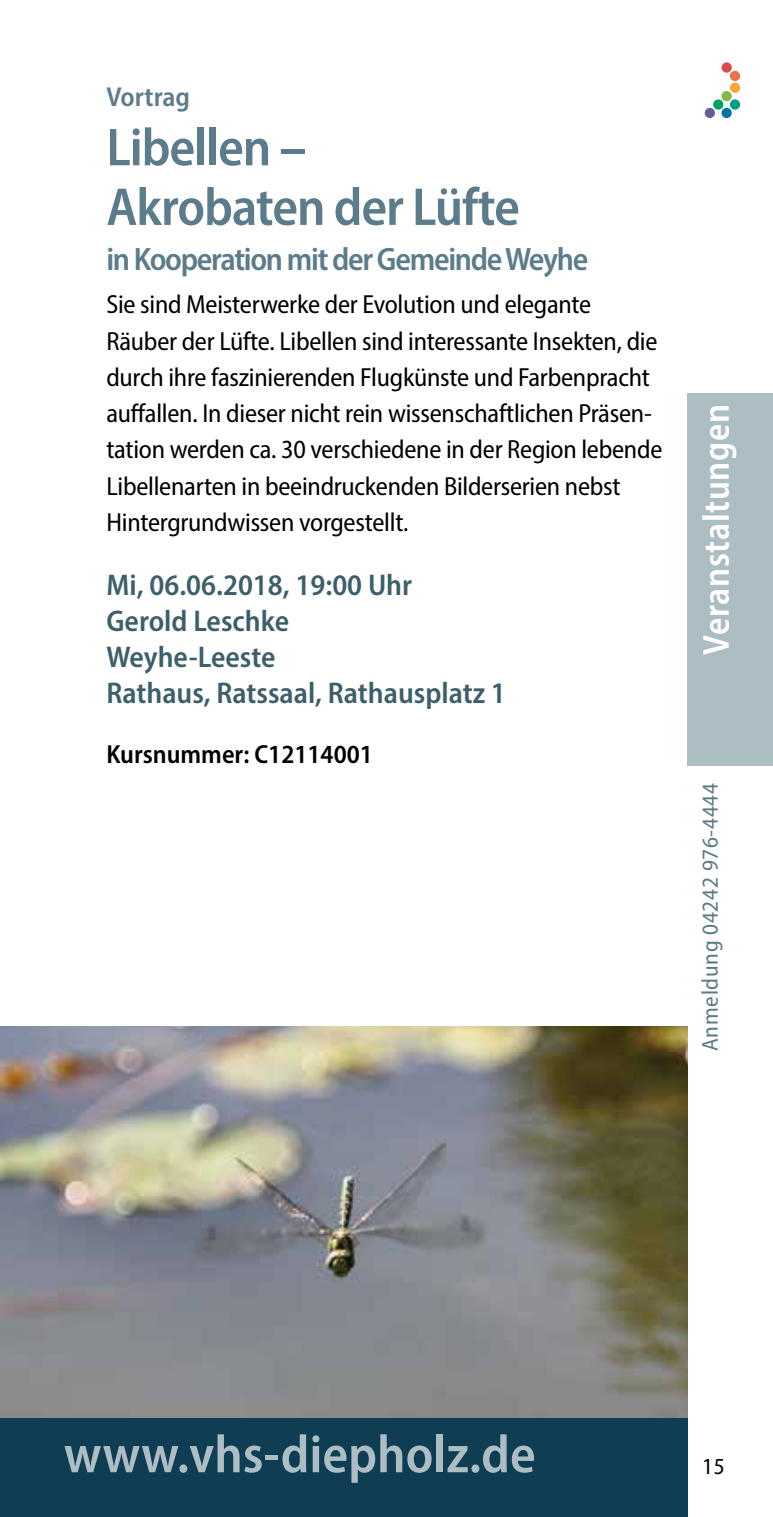
<style>
.page{position:relative;width:773px;height:1517px;background:#fff}
.page>*{position:absolute;margin:0;border:0;box-sizing:border-box;transform-origin:0 0}
.t1{font:600 semi-condensed 53.75px/59.5px "Myriad Pro";letter-spacing:-.02em;color:#5c7c8b}
.t2{font:600 semi-condensed 53.75px "Myriad Pro";color:#adbdc4}
.t3{font:600 semi-condensed 37.5px "Myriad Pro";letter-spacing:.02em;color:#fff;scale:.96 1}
.t4{font:600 semi-condensed 32.5px "Myriad Pro";letter-spacing:-.04em;color:#5c7c8b}
.t5{font:600 semi-condensed 30px/36px "Myriad Pro";color:#3d5e6b}
.t6{font:600 semi-condensed 27.5px "Myriad Pro";color:#5c7c8b}
.t7{font:semi-condensed 26.25px/36.2px "Myriad Pro";letter-spacing:-.01em;color:#000}
.t8{font:600 semi-condensed 26.25px "Myriad Pro";color:#000}
.t9{font:semi-condensed 23px "Myriad Pro";letter-spacing:.03em;color:#5b7983}
.t10{font:semi-condensed 23px "Myriad Pro";color:#000}
</style>
<div class="page">
<div style="left:687px;top:393px;width:85px;height:372px;background:#adbdc4"></div>
<div style="left:721px;top:62px;width:10px;height:11px;background:#d94b4c;border-radius:50%"></div>
<div style="left:729px;top:71px;width:11px;height:10px;background:#ea7243;border-radius:50%"></div>
<div style="left:729px;top:83px;width:11px;height:10px;background:#f6a837;border-radius:50%"></div>
<div style="left:721px;top:91px;width:10px;height:10px;background:#88b749;border-radius:50%"></div>
<div style="left:713px;top:99px;width:10px;height:11px;background:#00a360;border-radius:50%"></div>
<svg style="left:729px;top:99px;width:11px;height:11px"></svg>
<div style="left:721px;top:108px;width:10px;height:10px;background:#0073a8;border-radius:50%"></div>
<div style="left:704px;top:108px;width:10px;height:10px;background:#6a5c9c;border-radius:50%"></div>
<div style="left:0;top:1417px;width:687px;height:100px;background:#0f3e54"></div>
<img style="left:0;top:1026px;width:687px;height:391px">
<p class="t6" style="left:106px;top:79px;width:85px">Vortrag</p>
<h1 class="t1" style="left:106px;top:116px;width:415px">Libellen –<br>Akrobaten der Lüfte</h1>
<p class="t4" style="left:106px;top:239px;width:483px">in Kooperation mit der Gemeinde Weyhe</p>
<p class="t7" style="left:106px;top:286px;width:557px">Sie sind Meisterwerke der Evolution und elegante Räuber der Lüfte. Libellen sind interessante Insekten, die durch ihre faszinierenden Flugkünste und Farbenpracht auffallen. In dieser nicht rein wissenschaftlichen Präsen&shy;tation werden ca. 30 verschiedene in der Region lebende Libellenarten in beeindruckenden Bilderserien nebst Hintergrundwissen vorgestellt.</p>
<p class="t5" style="left:106px;top:566px;width:401px">Mi, 06.06.2018, 19:00 Uhr<br>Gerold Leschke<br>Weyhe-Leeste<br>Rathaus, Ratssaal, Rathausplatz 1</p>
<p class="t8" style="left:106px;top:738px;width:268px">Kursnummer: C12114001</p>
<h2 class="t3" style="left:692px;top:655px;width:263px;rotate:-90deg">Veranstaltungen</h2>
<p class="t9" style="left:696px;top:1051px;width:269px;rotate:-90deg">Anmeldung 04242 976-4444</p>
<h1 class="t2" style="left:64px;top:1420px;width:473px">www.vhs-diepholz.de</h1>
<p class="t10" style="left:702px;top:1452px;width:24px">15</p>
</div>
